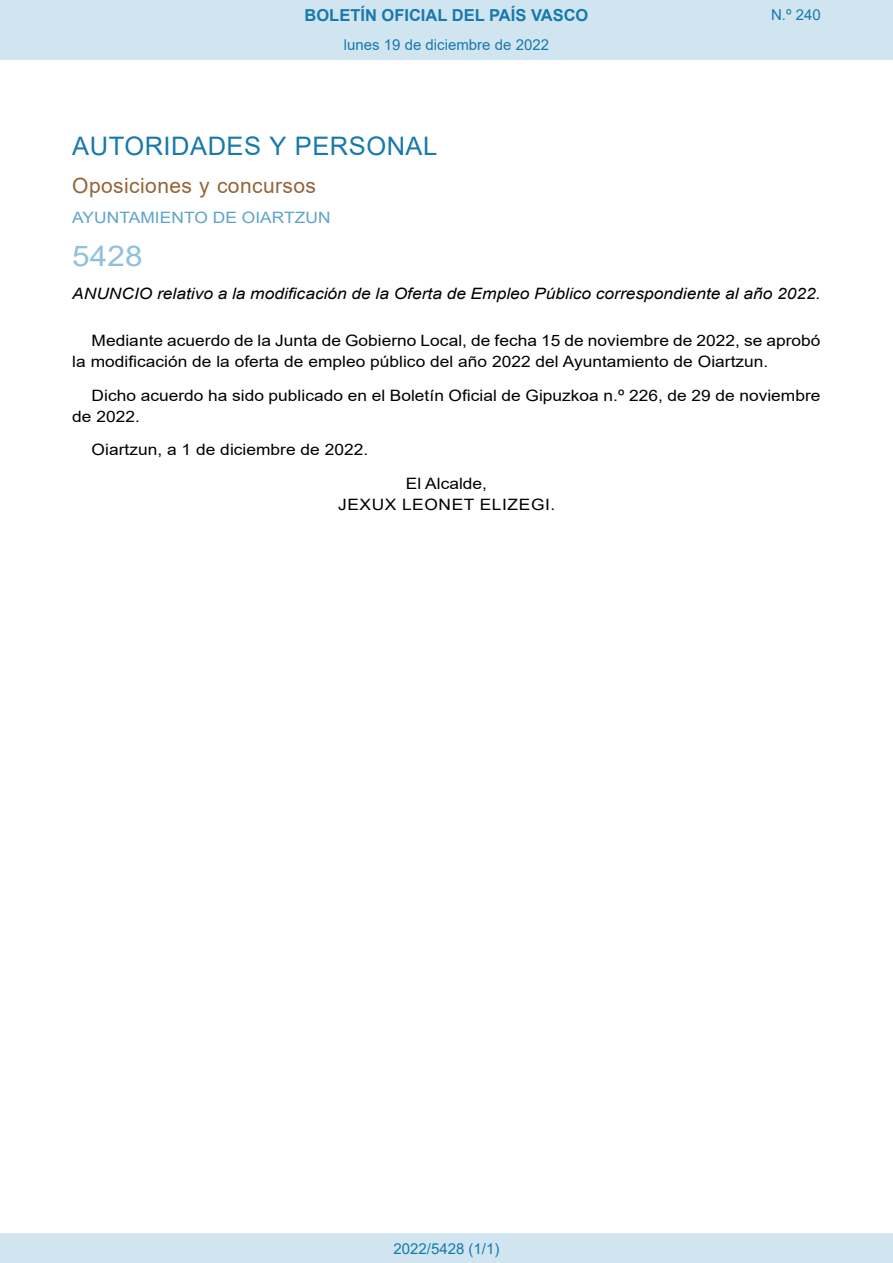
<style>
.page{position:relative;width:893px;height:1263px;background:#fff}
.page>*{position:absolute;margin:0;border:0;box-sizing:border-box;transform-origin:0 0}
.BOPVOrden{font:28.5px "Arial";color:#90c0db;scale:1.11 1}
.BOPVSeccion{font:25.5px "Arial";letter-spacing:.02em;color:#1879ad}
.BOPVSubseccion{font:21px "Arial";letter-spacing:.02em;color:#956338}
.t1{font:700 16.5px "Arial";color:#1879ad}
.BOPVDetalle{font:15.6px/21px "Arial";color:#000;scale:1.11 1}
.BOPVTitulo{font:italic 15.6px "Arial";color:#000;scale:1.11 1}
.BOPVFirmaLugFec{font:15.6px "Arial";color:#000;scale:1.11 1}
.BOPVOrganismo{font:15.6px "Arial";letter-spacing:.005em;color:#5ea4ca;scale:1.11 1}
.BOPVNombreLehen1{font:15.6px "Arial";letter-spacing:.035em;color:#000;scale:1.11 1}
.BOPVPuestoLehen1{font:15.6px "Arial";color:#000;scale:1.11 1}
.Paginacion_Centro{font:15px "Arial";color:#1879ad}
</style>
<div class="page">
<div style="left:0;top:0;width:893px;height:60px;background:#d0e5f0"></div>
<div style="left:0;top:1233px;width:893px;height:30px;background:#d0e5f0"></div>
<p class="t1" style="left:305px;top:3px;width:285px">BOLETÍN OFICIAL DEL PAÍS VASCO</p>
<p class="Paginacion_Centro" style="left:344px;top:35px;width:207px">lunes 19 de diciembre de 2022</p>
<p class="Paginacion_Centro" style="left:771px;top:5px;width:51px">N.º 240</p>
<p class="BOPVSeccion" style="left:72px;top:128px;width:366px">AUTORIDADES Y PERSONAL</p>
<p class="BOPVSubseccion" style="left:72px;top:171px;width:245px">Oposiciones y concursos</p>
<p class="BOPVOrganismo" style="left:72px;top:207px;width:234px">AYUNTAMIENTO DE OIARTZUN</p>
<p class="BOPVOrden" style="left:72px;top:236px;width:65px">5428</p>
<p class="BOPVTitulo" style="left:72px;top:284px;width:676px">ANUNCIO relativo a la modificación de la Oferta de Empleo Público correspondiente al año 2022.</p>
<p class="BOPVDetalle" style="left:72px;top:330px;width:676px;text-indent:19px">Mediante acuerdo de la Junta de Gobierno Local, de fecha 15 de noviembre de 2022, se aprobó la modificación de la oferta de empleo público del año 2022 del Ayuntamiento de Oiartzun.</p>
<p class="BOPVDetalle" style="left:72px;top:385px;width:676px;text-indent:19px">Dicho acuerdo ha sido publicado en el Boletín Oficial de Gipuzkoa n.º 226, de 29 de noviembre de 2022.</p>
<p class="BOPVFirmaLugFec" style="left:92px;top:439px;width:251px">Oiartzun, a 1 de diciembre de 2022.</p>
<p class="BOPVPuestoLehen1" style="left:406px;top:473px;width:75px">El Alcalde,</p>
<p class="BOPVNombreLehen1" style="left:338px;top:494px;width:197px">JEXUX LEONET ELIZEGI.</p>
<p class="Paginacion_Centro" style="left:393px;top:1238px;width:107px">2022/5428 (1/1)</p>
</div>
